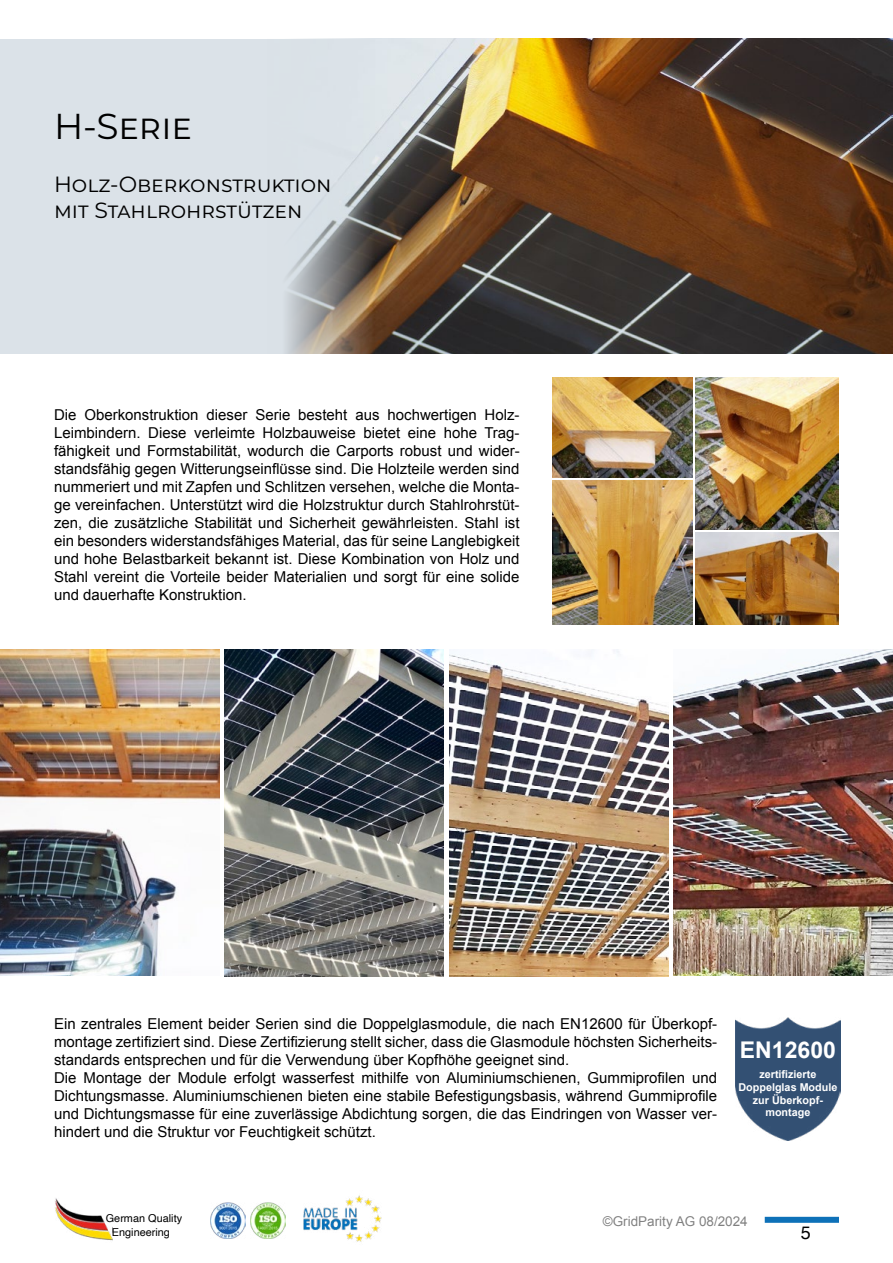
<style>
.page{position:relative;width:893px;height:1263px;background:#fff}
.page>*{position:absolute;margin:0;border:0;box-sizing:border-box;transform-origin:0 0}
.t1{font:36px "Montserrat";color:#000}
.t2{font:700 22.95px "Arial";color:#fff}
.t3{font:22.05px/26.4px "Montserrat";color:#000}
.t4{font:18px "Helvetica";color:#000}
.t5{font:15px/18px "Arial";color:#000}
.t6{font:13.5px "Arial";color:#000}
.t7{font:10.95px/13px "Helvetica";color:#000;text-align:center}
.t8{font:700 10.8px/12.9px "Arial";color:#fff;text-align:center}
.s1{font-style:inherit}
</style>
<div class="page">
<div style="left:765px;top:1217px;width:74px;height:6px;background:#0e71b8"></div>
<img style="left:55px;top:1198px;width:57px;height:43px">
<img style="left:303px;top:1195px;width:79px;height:47px">
<img style="left:210px;top:1203px;width:36px;height:35px">
<img style="left:250px;top:1203px;width:36px;height:35px">
<div style="left:0;top:39px;width:893px;height:315px;background:#dbe2e8"></div>
<img style="left:286px;top:39px;width:607px;height:315px">
<img style="left:695px;top:377px;width:144px;height:152px">
<img style="left:695px;top:532px;width:144px;height:92px">
<img style="left:553px;top:377px;width:140px;height:101px">
<img style="left:553px;top:481px;width:140px;height:143px">
<img style="left:449px;top:650px;width:219px;height:326px">
<img style="left:0;top:650px;width:219px;height:325px">
<img style="left:225px;top:650px;width:219px;height:326px">
<img style="left:674px;top:650px;width:219px;height:325px">
<img style="left:735px;top:1018px;width:106px;height:123px">
<h1 class="t1" style="left:54px;top:102px;width:139px">H-Serie</h1>
<h3 class="t3" style="left:54px;top:170px;width:279px">Holz-Oberkonstruktion mit Stahlrohrstützen</h3>
<p class="t5" style="left:54px;top:406px;width:467px;text-align:justify">Die Oberkonstruktion dieser Serie besteht aus hochwertigen Holz-Leimbindern. Diese verleimte Holzbauweise bietet eine hohe Trag&shy;fähigkeit und Formstabilität, wodurch die Carports robust und wider&shy;standsfähig gegen Witterungseinflüsse sind. Die Holzteile werden sind nummeriert und mit Zapfen und Schlitzen versehen, welche die Monta&shy;ge vereinfachen. Unterstützt wird die Holzstruktur durch Stahlrohrstüt&shy;zen, die zusätzliche Stabilität und Sicherheit gewährleisten. Stahl ist ein besonders widerstandsfähiges Material, das für seine Langlebigkeit und hohe Belastbarkeit bekannt ist. Diese Kombination von Holz und Stahl vereint die Vorteile beider Materialien und sorgt für eine solide und dauerhafte Konstruktion.</p>
<p class="t5" style="left:54px;top:1015px;width:665px">Ein zentrales Element beider Serien sind die Doppelglasmodule, die nach EN12600 für Überkopf&shy;montage zertifiziert sind. Diese Zertifizierung stellt sicher, dass die Glasmodule höchsten Sicherheits&shy;standards entsprechen und für die Verwendung über Kopfhöhe geeignet sind.<br>Die Montage der Module erfolgt wasserfest mithilfe von Aluminiumschienen, Gummiprofilen und Dichtungsmasse. Aluminiumschienen bieten eine stabile Befestigungsbasis, während Gummiprofile und Dichtungsmasse für eine zuverlässige Abdichtung sorgen, die das Eindringen von Wasser ver&shy;hindert und die Struktur vor Feuchtigkeit schützt.</p>
<h2 class="t2" style="left:740px;top:1035px;width:97px">EN12600</h2>
<p class="t8" style="left:738px;top:1068px;width:100px">zertifizierte<br>Doppelglas Module zur Überkopf&shy;montage</p>
<p class="t7" style="left:106px;top:1212px;width:78px">German Quality<br>Engineering</p>
<p class="t6" style="left:603px;top:1212px;width:147px">©GridParity AG <span class="s1">08/2024</span></p>
<p class="t4" style="left:801px;top:1219px;width:12px">5</p>
</div>
